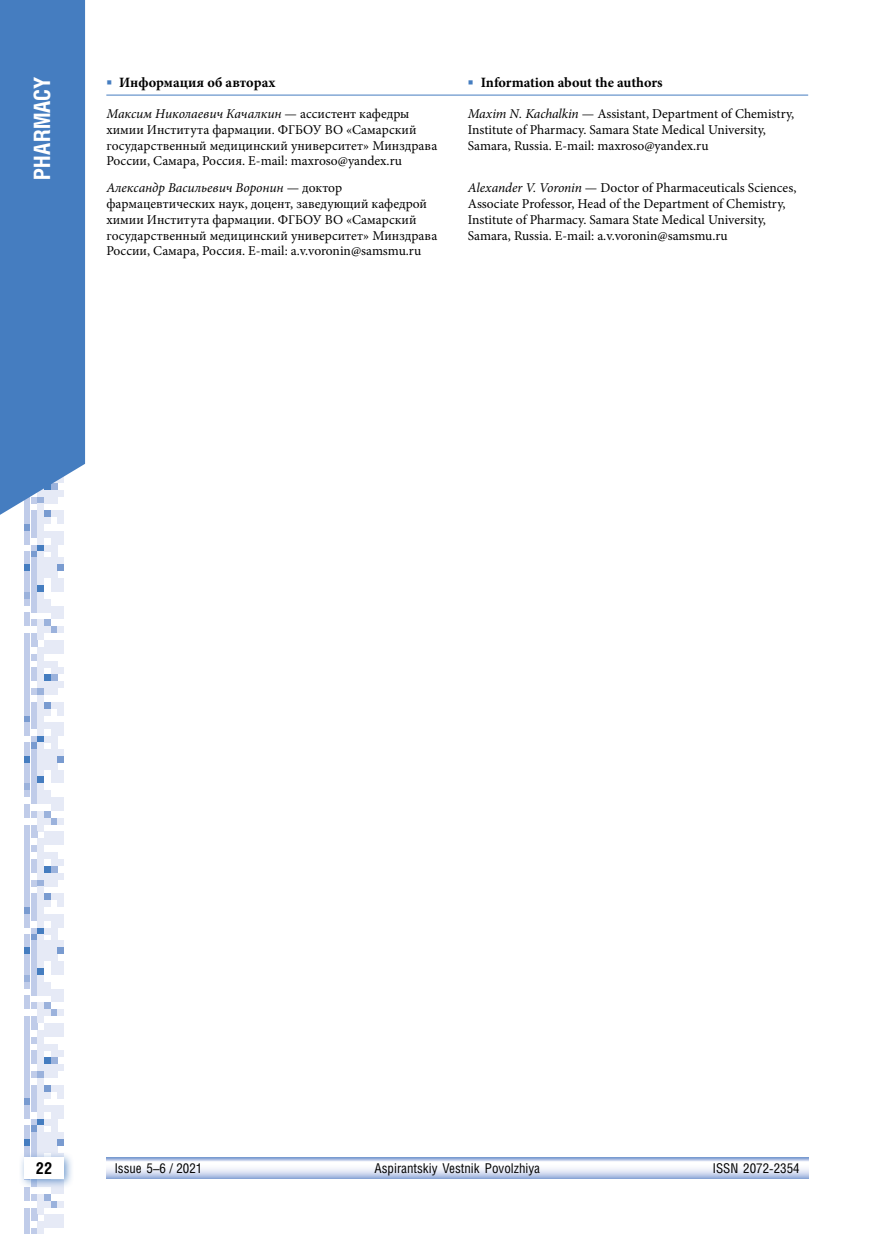
<style>
.page{position:relative;width:872px;height:1234px;background:#fff}
.page>*{position:absolute;margin:0;border:0;box-sizing:border-box;transform-origin:0 0}
.t1{font:700 22.5px "Helios Cond C";letter-spacing:.01em;color:#fff}
.t2{font:700 16.5px "Helios Cond C";color:#000}
.t3{font:700 14.25px "Minion Pro";color:#000}
.t4{font:13.5px/15.8px "Minion Pro";color:#000}
.t5{font:13.5px "Helios Cond C";color:#000}
.s1{font-weight:400;color:#457dc0}
.s2{color:#457dc0}
.s3{font-style:italic}
</style>
<div class="page">
<svg style="left:24px;top:527px;width:40px;height:37px"></svg>
<div style="left:24px;top:564px;width:6px;height:7px;background:#457dc0"></div>
<div style="left:31px;top:564px;width:6px;height:7px;background:#c0cce9"></div>
<div style="left:38px;top:564px;width:6px;height:7px;background:#e6eaf6"></div>
<div style="left:44px;top:564px;width:6px;height:7px;background:#e6eaf6"></div>
<div style="left:51px;top:564px;width:6px;height:7px;background:#e6eaf6"></div>
<div style="left:58px;top:564px;width:6px;height:7px;background:#799bd0"></div>
<svg style="left:24px;top:571px;width:40px;height:144px"></svg>
<div style="left:24px;top:715px;width:6px;height:7px;background:#799bd0"></div>
<div style="left:31px;top:715px;width:6px;height:7px;background:#c0cce9"></div>
<div style="left:38px;top:715px;width:6px;height:7px;background:#e6eaf6"></div>
<svg style="left:24px;top:722px;width:40px;height:47px"></svg>
<div style="left:24px;top:769px;width:6px;height:7px;background:#c0cce9"></div>
<div style="left:31px;top:769px;width:6px;height:7px;background:#c0cce9"></div>
<div style="left:38px;top:769px;width:6px;height:7px;background:#e6eaf6"></div>
<div style="left:51px;top:769px;width:6px;height:7px;background:#e6eaf6"></div>
<div style="left:58px;top:769px;width:6px;height:7px;background:#e6eaf6"></div>
<svg style="left:24px;top:776px;width:40px;height:253px"></svg>
<div style="left:24px;top:1029px;width:6px;height:7px;background:#c0cce9"></div>
<div style="left:38px;top:1029px;width:6px;height:7px;background:#e6eaf6"></div>
<div style="left:44px;top:1029px;width:6px;height:7px;background:#e6eaf6"></div>
<div style="left:51px;top:1029px;width:6px;height:7px;background:#e6eaf6"></div>
<div style="left:58px;top:1029px;width:6px;height:7px;background:#e6eaf6"></div>
<svg style="left:24px;top:1036px;width:40px;height:41px"></svg>
<div style="left:24px;top:1077px;width:6px;height:7px;background:#c0cce9"></div>
<div style="left:38px;top:1077px;width:6px;height:7px;background:#e6eaf6"></div>
<svg style="left:24px;top:1084px;width:40px;height:54px"></svg>
<div style="left:24px;top:1138px;width:6px;height:7px;background:#457dc0"></div>
<div style="left:31px;top:1138px;width:6px;height:7px;background:#c0cce9"></div>
<div style="left:38px;top:1138px;width:6px;height:7px;background:#e6eaf6"></div>
<div style="left:44px;top:1138px;width:6px;height:7px;background:#e6eaf6"></div>
<div style="left:51px;top:1138px;width:6px;height:7px;background:#e6eaf6"></div>
<div style="left:58px;top:1138px;width:6px;height:7px;background:#799bd0"></div>
<svg style="left:24px;top:1145px;width:40px;height:6px"></svg>
<div style="left:24px;top:1186px;width:6px;height:7px;background:#c0cce9"></div>
<div style="left:51px;top:1186px;width:6px;height:7px;background:#e6eaf6"></div>
<div style="left:58px;top:1186px;width:6px;height:7px;background:#e6eaf6"></div>
<svg style="left:24px;top:1193px;width:40px;height:40px"></svg>
<div style="left:18px;top:1151px;width:56px;height:37px;background:#457dc0;opacity:.75"></div>
<div style="left:24px;top:1157px;width:40px;height:21px;background:#fff"></div>
<svg style="left:0;top:0;width:85px;height:527px;background:#5085c4"></svg>
<svg style="left:106px;top:1157px;width:702px;height:21px"></svg>
<hr style="left:106px;top:95px;width:702px;height:1px;background:#457dc0">
<h1 class="t1" style="left:29px;top:180px;width:105px;rotate:-90deg">PHARMACY</h1>
<p class="t3" style="left:106px;top:72px;width:170px"><span class="s1">■</span> Информация об авторах</p>
<p class="t3" style="left:468px;top:72px;width:196px"><span class="s2">■</span> Information about the authors</p>
<p class="t4" style="left:106px;top:106px;width:332px"><span class="s3">Максим Николаевич Качалкин</span> — ассистент кафедры химии Института фармации. ФГБОУ ВО «Самарский государственный медицинский университет» Минздрава России, Самара, Россия. E-mail: maxroso@yandex.ru</p>
<p class="t4" style="left:468px;top:106px;width:328px"><span class="s3">Maxim N. Kachalkin</span> — Assistant, Department of Chemistry,<br>Institute of Pharmacy. Samara State Medical University,<br>Samara, Russia. E-mail: maxroso@yandex.ru</p>
<p class="t4" style="left:106px;top:180px;width:332px"><span class="s3">Александр Васильевич Воронин</span> — доктор фармацевтических наук, доцент, заведующий кафедрой химии Института фармации. ФГБОУ ВО «Самарский государственный медицинский университет» Минздрава России, Самара, Россия. E-mail: a.v.voronin@samsmu.ru</p>
<p class="t4" style="left:468px;top:180px;width:330px"><span class="s3">Alexander V. Voronin</span> — Doctor of Pharmaceuticals Sciences, Associate Professor, Head of the Department of Chemistry, Institute of Pharmacy. Samara State Medical University, Samara, Russia. E-mail: a.v.voronin@samsmu.ru</p>
<p class="t2" style="left:36px;top:1158px;width:18px">22</p>
<p class="t5" style="left:115px;top:1159px;width:89px">Issue 5–6 / 2021</p>
<p class="t5" style="left:374px;top:1159px;width:167px">Aspirantskiy Vestnik Povolzhiya</p>
<p class="t5" style="left:713px;top:1159px;width:88px">ISSN 2072-2354</p>
</div>
